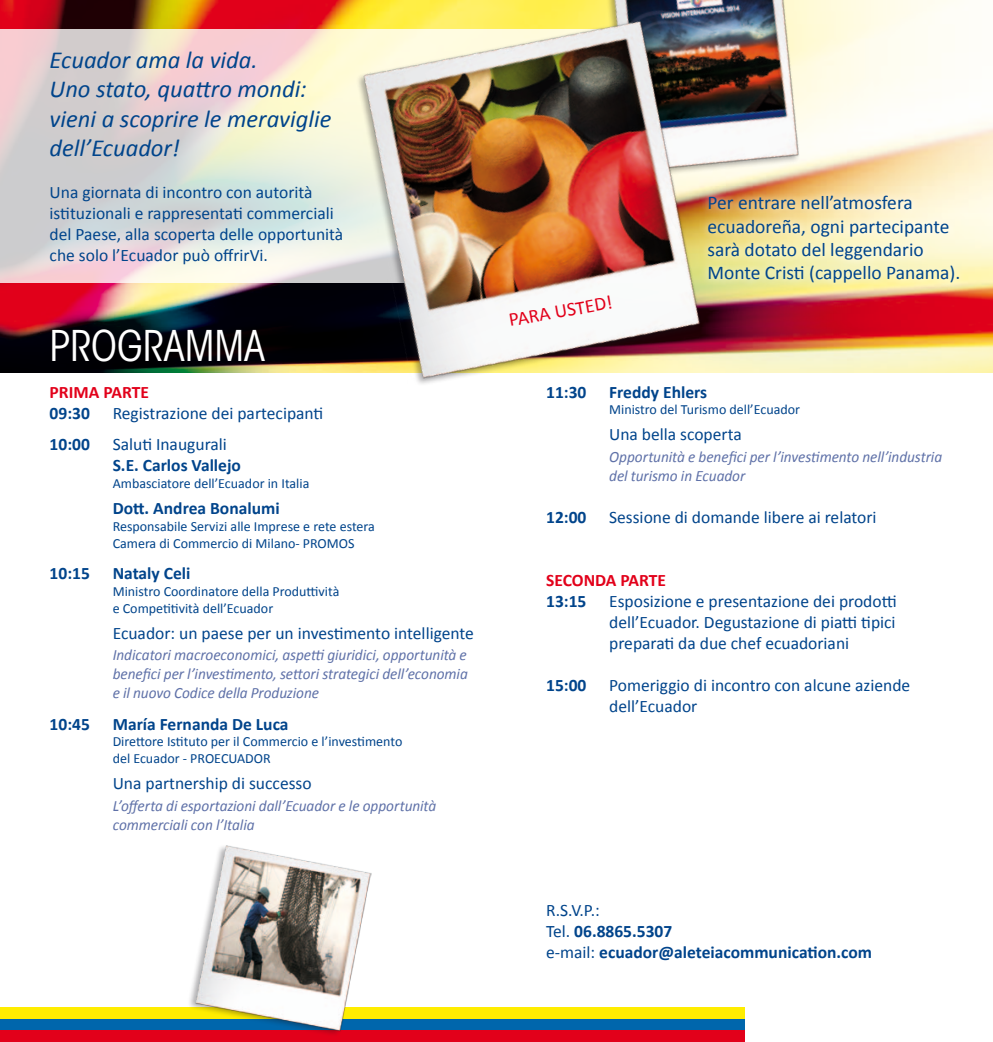
<style>
.page{position:relative;width:993px;height:1042px;background:#fff}
.page>*{position:absolute;margin:0;border:0;box-sizing:border-box;transform-origin:0 0}
.t1{font:condensed 42px "ITC Avant Garde Std";color:#fff}
.t2{font:italic 24.5px/29.4px "Calibri";color:#00448b}
.t3{font:19.43px/23.3px "Calibri";color:#00448b}
.t4{font:19.43px "Calibri";color:#e2001a}
.t5{font:17.5px/21px "Calibri";color:#00448b}
.t6{font:700 17.5px/21px "Calibri";color:#00448b}
.t7{font:700 17.5px "Calibri";color:#e2001a}
.t8{font:italic 15.75px/18.9px "Calibri";letter-spacing:-.005em;color:#5f71a8}
.t9{font:14px/16.8px "Calibri";color:#00448b}
.s1{font-weight:400}
</style>
<div class="page">
<div style="left:0;top:1007px;width:744px;height:12px;background:#ffed00"></div>
<div style="left:0;top:1019px;width:744px;height:11px;background:#0066ac"></div>
<div style="left:0;top:1030px;width:744px;height:12px;background:#e2001a"></div>
<img style="left:0;top:0;width:992px;height:372px">
<svg style="left:0;top:30px;width:299px;height:253px"></svg>
<img style="left:758px;top:0;width:75px;height:188px">
<img style="left:299px;top:0;width:459px;height:384px">
<svg style="left:699px;top:188px;width:267px;height:103px"></svg>
<div style="left:184px;top:844px;width:186px;height:194px;background:#1a171c;opacity:.35"></div>
<img style="left:190px;top:845px;width:181px;height:186px">
<h2 class="t2" style="left:50px;top:44px;width:283px">Ecuador ama la vida.<br>Uno stato, quattro mondi: vieni a scoprire le meraviglie dell’Ecuador!</h2>
<p class="t5" style="left:50px;top:181px;width:295px">Una giornata di incontro con autorità istituzionali e rappresentati commerciali del Paese, alla scoperta delle opportunità che solo l’Ecuador può offrirVi.</p>
<h1 class="t1" style="left:50px;top:320px;width:217px">PROGRAMMA</h1>
<p class="t7" style="left:50px;top:381px;width:101px">PRIMA PARTE</p>
<p class="t6" style="left:50px;top:401px;width:42px">09:30</p>
<p class="t5" style="left:113px;top:401px;width:212px">Registrazione dei partecipanti</p>
<p class="t6" style="left:50px;top:433px;width:42px">10:00</p>
<p class="t5" style="left:113px;top:433px;width:116px">Saluti Inaugurali</p>
<p class="t6" style="left:113px;top:454px;width:130px">S.E. Carlos Vallejo</p>
<p class="t9" style="left:113px;top:474px;width:198px">Ambasciatore dell’Ecuador in Italia</p>
<p class="t6" style="left:113px;top:497px;width:168px">Dott. Andrea Bonalumi</p>
<p class="t9" style="left:113px;top:517px;width:263px">Responsabile Servizi alle Imprese e rete estera<br>Camera di Commercio di Milano- PROMOS</p>
<p class="t6" style="left:50px;top:562px;width:42px">10:15</p>
<p class="t6" style="left:113px;top:562px;width:79px">Nataly Celi</p>
<p class="t9" style="left:113px;top:582px;width:228px">Ministro Coordinatore della Produttività e Competitività dell’Ecuador</p>
<p class="t5" style="left:113px;top:622px;width:362px">Ecuador: un paese per un investimento intelligente</p>
<p class="t8" style="left:113px;top:645px;width:356px;text-align:justify">Indicatori macroeconomici, aspetti giuridici, opportunità e benefici per l’investimento, settori strategici dell’economia e il nuovo Codice della Produzione</p>
<p class="t6" style="left:50px;top:712px;width:42px">10:45</p>
<p class="t6" style="left:113px;top:712px;width:177px">María Fernanda De Luca</p>
<p class="t9" style="left:113px;top:733px;width:291px">Direttore Istituto per il Commercio e l’investimento del Ecuador - PROECUADOR</p>
<p class="t5" style="left:113px;top:772px;width:200px">Una partnership di successo</p>
<p class="t8" style="left:113px;top:795px;width:325px">L’offerta di esportazioni dall’Ecuador e le opportunità commerciali con l’Italia</p>
<p class="t4" style="left:507px;top:308px;width:106px;rotate:-10deg">PARA USTED!</p>
<p class="t3" style="left:707px;top:190px;width:254px">Per entrare nell’atmosfera ecuadoreña, ogni partecipante sarà dotato del leggendario<br>Monte Cristi (cappello Panama).</p>
<p class="t6" style="left:546px;top:380px;width:42px">11:30</p>
<p class="t6" style="left:609px;top:380px;width:99px">Freddy Ehlers</p>
<p class="t9" style="left:609px;top:401px;width:192px">Ministro del Turismo dell’Ecuador</p>
<p class="t5" style="left:609px;top:423px;width:134px">Una bella scoperta</p>
<p class="t8" style="left:609px;top:446px;width:334px">Opportunità e benefici per l’investimento nell’industria del turismo in Ecuador</p>
<p class="t6" style="left:546px;top:505px;width:42px">12:00</p>
<p class="t5" style="left:609px;top:505px;width:269px">Sessione di domande libere ai relatori</p>
<p class="t7" style="left:546px;top:569px;width:121px">SECONDA PARTE</p>
<p class="t6" style="left:546px;top:589px;width:42px">13:15</p>
<p class="t5" style="left:609px;top:589px;width:289px;text-align:justify">Esposizione e presentazione dei prodotti dell’Ecuador. Degustazione di piatti tipici preparati da due chef ecuadoriani</p>
<p class="t6" style="left:546px;top:673px;width:42px">15:00</p>
<p class="t5" style="left:609px;top:673px;width:302px">Pomeriggio di incontro con alcune aziende dell’Ecuador</p>
<p class="t6" style="left:546px;top:898px;width:327px"><span class="s1">R.S.V.P.:<br>Tel.</span> 06.8865.5307<br><span class="s1">e-mail:</span> ecuador@aleteiacommunication.com</p>
</div>
